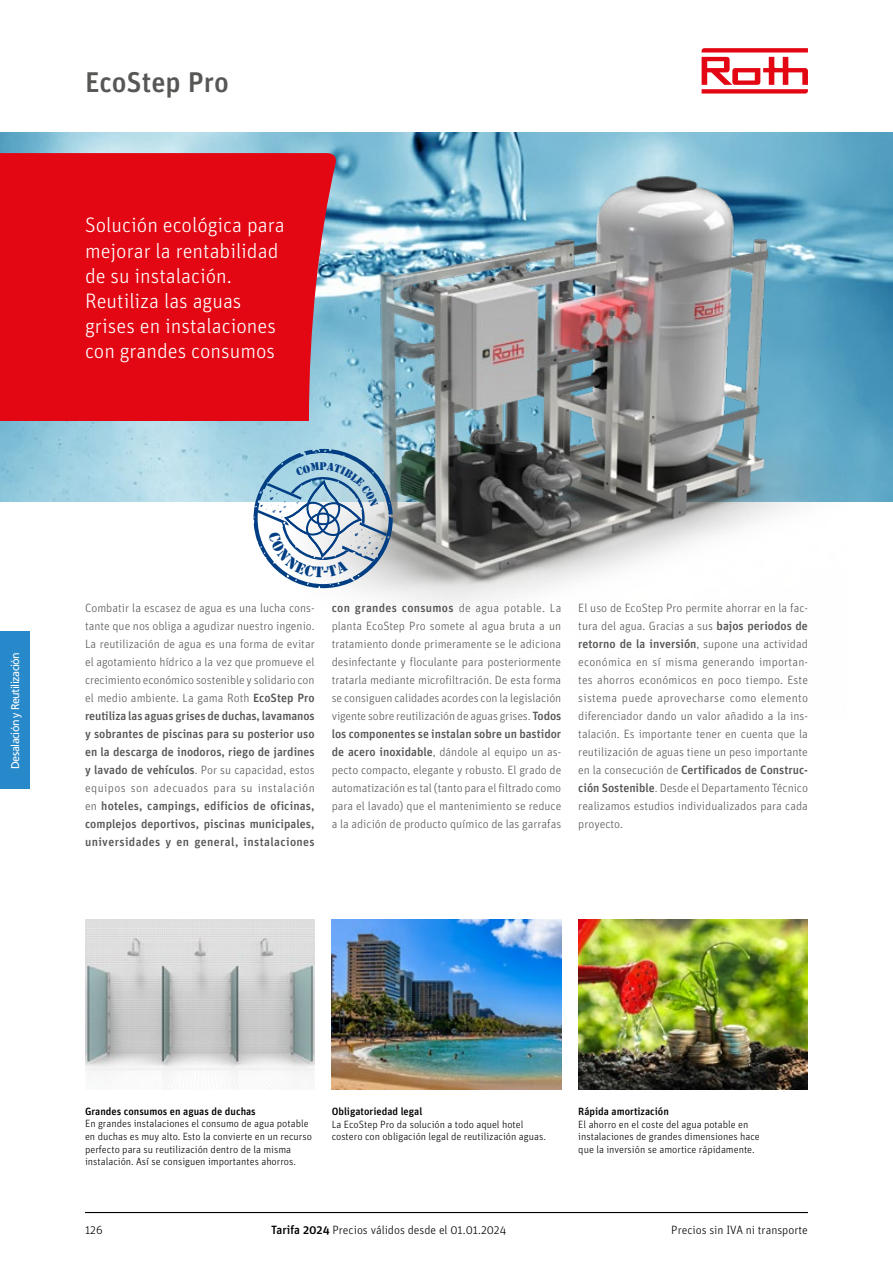
<style>
.page{position:relative;width:893px;height:1263px;background:#fff}
.page>*{position:absolute;margin:0;border:0;box-sizing:border-box;transform-origin:0 0}
.t1{font:500 28.5px "Unit OT";color:#575756}
.t2{font:300 21px/25.2px "Unit OT";color:#fff}
.t3{font:300 12px/18px "Unit OT";color:#575756;text-align:justify}
.t4{font:300 12px "Unit OT";color:#000}
.t5{font:11.4px "Stencil";color:rgb(2 62 132/.98)}
.t6{font:11.25px "Frutiger LT Std";letter-spacing:-.05em;color:#fff;scale:.96 1}
.t7{font:300 10.5px/12.6px "Unit OT";color:#000}
.t8{font:500 10.5px "Unit OT";color:#000}
.s1{font-weight:500}
</style>
<div class="page">
<img style="left:0;top:132px;width:893px;height:370px">
<div style="left:0;top:153px;width:225px;height:268px;background:#e30613"></div>
<img style="left:225px;top:148px;width:621px;height:459px">
<img style="left:85px;top:919px;width:230px;height:170px">
<img style="left:332px;top:920px;width:229px;height:170px">
<img style="left:578px;top:919px;width:230px;height:171px">
<svg style="left:702px;top:48px;width:106px;height:46px"></svg>
<hr style="left:85px;top:1212px;width:723px;height:1px;background:#000">
<div style="left:0;top:631px;width:30px;height:158px;background:#2789ca"></div>
<svg style="left:254px;top:449px;width:139px;height:139px"></svg>
<p class="t6" style="left:9px;top:769px;width:123px;rotate:-90deg">Desalación y Reutilización</p>
<h1 class="t1" style="left:85px;top:64px;width:145px">EcoStep Pro</h1>
<h2 class="t2" style="left:85px;top:213px;width:201px">Solución ecológica para mejorar la rentabilidad de su instalación.<br>Reutiliza las aguas grises en instalaciones con grandes consumos</h2>
<p class="t5" style="left:320px;top:460px;width:9px">p</p>
<p class="t3" style="left:85px;top:599px;width:231px">Combatir la escasez de agua es una lucha cons&shy;tante que nos obliga a agudizar nuestro ingenio.<br>La reutilización de agua es una forma de evitar el agotamiento hídrico a la vez que promueve el crecimiento económico sostenible y solidario con el medio ambiente. La gama Roth <span class="s1">EcoStep Pro reutiliza las aguas grises de duchas, lavamanos y sobrantes de piscinas para su posterior uso en la descarga de inodoros, riego de jardines y lavado de vehículos</span>. Por su capacidad, estos equipos son adecuados para su instalación en <span class="s1">hoteles, campings, edificios de oficinas, complejos deportivos, piscinas municipales, universidades y en general, instalaciones</span></p>
<p class="t3" style="left:332px;top:599px;width:231px"><span class="s1">con grandes consumos</span> de agua potable. La planta EcoStep Pro somete al agua bruta a un tratamiento donde primeramente se le adiciona desinfectante y floculante para posteriormente tratarla mediante microfiltración. De esta forma se consiguen calidades acordes con la legislación vigente sobre reutilización de aguas grises. <span class="s1">Todos los componentes se instalan sobre un bastidor de acero inoxidable</span>, dándole al equipo un as&shy;pecto compacto, elegante y robusto. El grado de automatización es tal (tanto para el filtrado como para el lavado) que el mantenimiento se reduce a la adición de producto químico de las garrafas</p>
<p class="t3" style="left:578px;top:599px;width:231px">El uso de EcoStep Pro permite ahorrar en la fac&shy;tura del agua. Gracias a sus <span class="s1">bajos periodos de retorno de la inversión</span>, supone una actividad económica en sí misma generando importan&shy;tes ahorros económicos en poco tiempo. Este sistema puede aprovecharse como elemento diferenciador dando un valor añadido a la ins&shy;talación. Es importante tener en cuenta que la reutilización de aguas tiene un peso importante en la consecución de <span class="s1">Certificados de Construc&shy;ción Sostenible</span>. Desde el Departamento Técnico realizamos estudios individualizados para cada proyecto.</p>
<p class="t8" style="left:85px;top:1104px;width:172px">Grandes consumos en aguas de duchas</p>
<p class="t7" style="left:85px;top:1117px;width:228px">En grandes instalaciones el consumo de agua potable en duchas es muy alto. Esto la convierte en un recurso perfecto para su reutilización dentro de la misma instalación. Así se consiguen importantes ahorros.</p>
<p class="t8" style="left:332px;top:1104px;width:92px">Obligatoriedad legal</p>
<p class="t7" style="left:332px;top:1118px;width:216px">La EcoStep Pro da solución a todo aquel hotel costero con obligación legal de reutilización aguas.</p>
<p class="t8" style="left:578px;top:1105px;width:92px">Rápida amortización</p>
<p class="t7" style="left:578px;top:1118px;width:183px">El ahorro en el coste del agua potable en instalaciones de grandes dimensiones hace que la inversión se amortice rápidamente.</p>
<p class="t4" style="left:85px;top:1223px;width:19px">126</p>
<p class="t4" style="left:271px;top:1223px;width:237px"><span class="s1">Tarifa 2024</span> Precios válidos desde el 01.01.2024</p>
<p class="t4" style="left:671px;top:1223px;width:138px">Precios sin IVA ni transporte</p>
</div>
